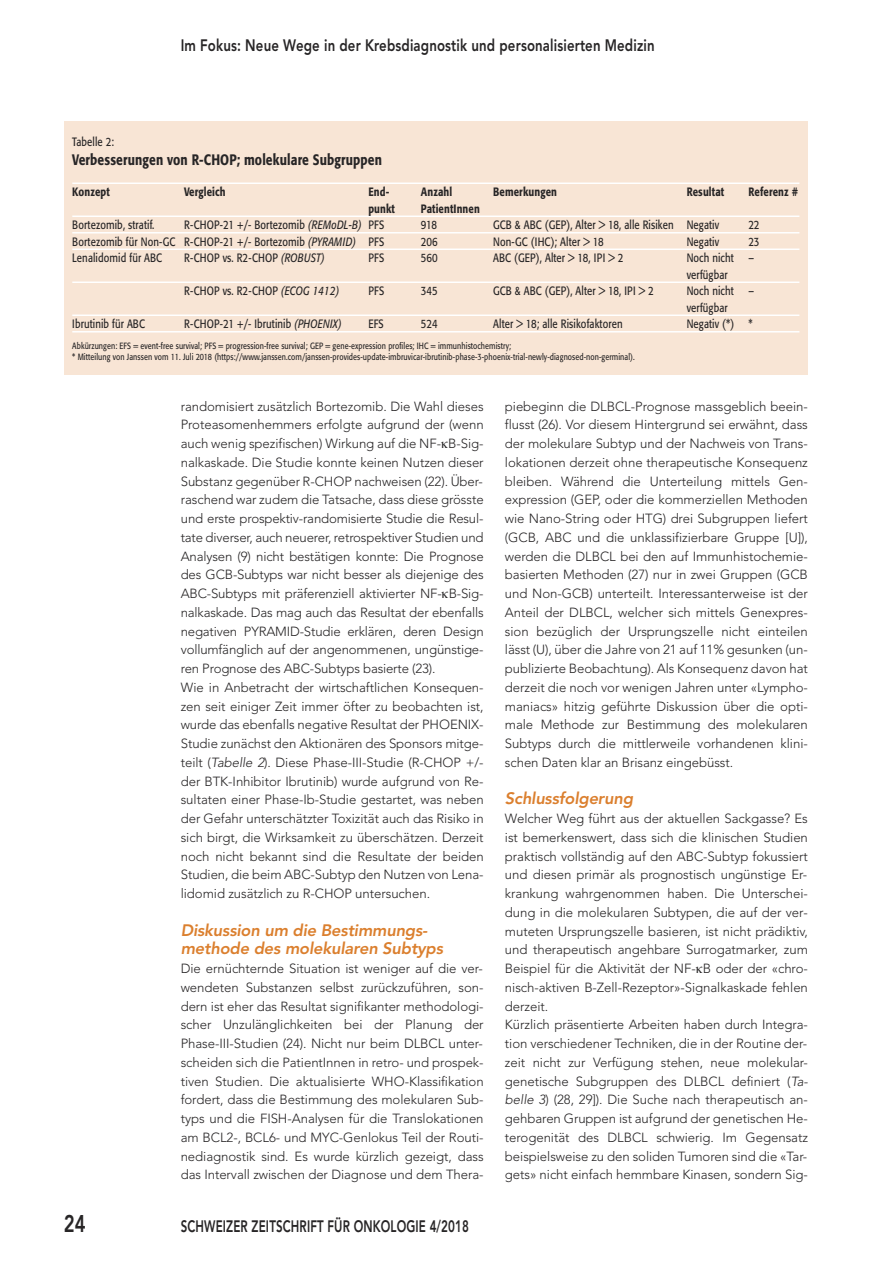
<style>
.page{position:relative;width:893px;height:1263px;background:#fff}
.page>*{position:absolute;margin:0;border:0;box-sizing:border-box;transform-origin:0 0}
.t1{font:800 24px "Avenir";color:#272526;scale:.77 1}
.t2{font:italic 800 16.5px/18.8px "Avenir";letter-spacing:-.01em;color:#db7f2e}
.t3{font:800 16.5px "Avenir";letter-spacing:.01em;color:#272526;scale:.8 1}
.t4{font:800 16.5px "Avenir";letter-spacing:.01em;color:#272526;scale:.7 1}
.t5{font:500 15px "Formata";letter-spacing:.01em;color:#272526;scale:.8 1}
.t6{font:300 13.2px/18.8px "Avenir";letter-spacing:-.005em;color:#272526}
.t7{font:12px/16.5px "Formata";letter-spacing:.01em;color:#272526;scale:.8 1}
.t8{font:500 12px "Formata";letter-spacing:.01em;color:#272526;scale:.8 1}
.t9{font:9px/10.5px "Formata";letter-spacing:.01em;color:#272526;scale:.8 1}
.s1{font-style:italic}
</style>
<div class="page">
<div style="left:64px;top:121px;width:744px;height:253px;background:#f8e5d5"></div>
<hr style="left:72px;top:182px;width:727px;height:2px;background:#fff">
<hr style="left:72px;top:215px;width:727px;height:2px;background:#fff">
<hr style="left:72px;top:232px;width:727px;height:1px;background:#fff">
<hr style="left:72px;top:248px;width:727px;height:2px;background:#fff">
<hr style="left:72px;top:281px;width:727px;height:2px;background:#fff">
<hr style="left:72px;top:314px;width:727px;height:2px;background:#fff">
<hr style="left:72px;top:331px;width:727px;height:1px;background:#fff">
<p class="t3" style="left:181px;top:32px;width:594px">Im Fokus: Neue Wege in der Krebsdiagnostik und personalisierten Medizin</p>
<p class="t7" style="left:72px;top:134px;width:54px">Tabelle 2:</p>
<p class="t5" style="left:72px;top:153px;width:389px">Verbesserungen von R-CHOP; molekulare Subgruppen</p>
<p class="t8" style="left:72px;top:187px;width:49px">Konzept</p>
<p class="t8" style="left:184px;top:187px;width:53px">Vergleich</p>
<p class="t8" style="left:368px;top:187px;width:28px">End-</p>
<p class="t8" style="left:421px;top:187px;width:41px">Anzahl</p>
<p class="t8" style="left:493px;top:187px;width:81px">Bemerkungen</p>
<p class="t8" style="left:687px;top:187px;width:48px">Resultat</p>
<p class="t8" style="left:748px;top:187px;width:64px">Referenz #</p>
<p class="t8" style="left:368px;top:203px;width:35px">punkt</p>
<p class="t8" style="left:421px;top:203px;width:75px">PatientInnen</p>
<p class="t7" style="left:72px;top:218px;width:104px">Bortezomib, stratif.</p>
<p class="t7" style="left:184px;top:218px;width:252px">R-CHOP-21 +/- Bortezomib <span class="s1">(REMoDL-B)</span> PFS</p>
<p class="t7" style="left:421px;top:218px;width:22px">918</p>
<p class="t7" style="left:493px;top:218px;width:284px">GCB &amp; ABC (GEP), Alter &gt; 18, alle Risiken Negativ</p>
<p class="t7" style="left:748px;top:218px;width:15px">22</p>
<p class="t7" style="left:72px;top:234px;width:392px">Bortezomib für Non-GC R-CHOP-21 +/- Bortezomib <span class="s1">(PYRAMID)</span> PFS</p>
<p class="t7" style="left:421px;top:234px;width:23px">206</p>
<p class="t7" style="left:493px;top:234px;width:140px">Non-GC (IHC); Alter &gt; 18</p>
<p class="t7" style="left:687px;top:234px;width:42px">Negativ</p>
<p class="t7" style="left:748px;top:234px;width:15px">23</p>
<p class="t7" style="left:72px;top:251px;width:114px">Lenalidomid für ABC</p>
<p class="t7" style="left:184px;top:251px;width:177px">R-CHOP vs. R2-CHOP <span class="s1">(ROBUST)</span></p>
<p class="t7" style="left:368px;top:251px;width:22px">PFS</p>
<p class="t7" style="left:421px;top:251px;width:23px">560</p>
<p class="t7" style="left:493px;top:251px;width:164px">ABC (GEP), Alter &gt; 18, IPI &gt; 2</p>
<p class="t7" style="left:687px;top:251px;width:86px">Noch nicht – verfügbar</p>
<p class="t7" style="left:184px;top:284px;width:196px">R-CHOP vs. R2-CHOP <span class="s1">(ECOG 1412)</span></p>
<p class="t7" style="left:368px;top:284px;width:22px">PFS</p>
<p class="t7" style="left:421px;top:284px;width:23px">345</p>
<p class="t7" style="left:493px;top:284px;width:202px">GCB &amp; ABC (GEP), Alter &gt; 18, IPI &gt; 2</p>
<p class="t7" style="left:687px;top:284px;width:86px">Noch nicht – verfügbar</p>
<p class="t7" style="left:72px;top:317px;width:92px">Ibrutinib für ABC</p>
<p class="t7" style="left:184px;top:317px;width:199px">R-CHOP-21 +/- Ibrutinib <span class="s1">(PHOENIX)</span></p>
<p class="t7" style="left:368px;top:317px;width:21px">EFS</p>
<p class="t7" style="left:421px;top:317px;width:22px">524</p>
<p class="t7" style="left:493px;top:317px;width:163px">Alter &gt; 18; alle Risikofaktoren</p>
<p class="t7" style="left:687px;top:317px;width:84px">Negativ (*) *</p>
<p class="t9" style="left:72px;top:341px;width:705px">Abkürzungen: EFS = event-free survival; PFS = progression-free survival; GEP = gene-expression profiles; IHC = immunhistochemistry;<br>* Mitteilung von Janssen vom 11. Juli 2018 (https://www.janssen.com/janssen-provides-update-imbruvicar-ibrutinib-phase-3-phoenix-trial-newly-diagnosed-non-germinal).</p>
<p class="t6" style="left:181px;top:397px;width:304px">randomisiert zusätzlich Bortezomib. Die Wahl dieses Proteasomenhemmers erfolgte aufgrund der (wenn auch wenig spezifischen) Wirkung auf die NF- B-Sig&shy;nalkaskade. Die Studie konnte keinen Nutzen dieser Substanz gegenüber R-CHOP nachweisen (22). Über&shy;raschend war zudem die Tatsache, dass diese grösste und erste prospektiv-randomisierte Studie die Resul&shy;tate diverser, auch neuerer, retrospektiver Studien und Analysen (9) nicht bestätigen konnte: Die Prognose des GCB-Subtyps war nicht besser als diejenige des ABC-Subtyps mit präferenziell aktivierter NF- B-Sig&shy;nalkaskade. Das mag auch das Resultat der ebenfalls negativen PYRAMID-Studie erklären, deren Design vollumfänglich auf der angenommenen, ungünstige&shy;ren Prognose des ABC-Subtyps basierte (23).<br>Wie in Anbetracht der wirtschaftlichen Konsequen&shy;zen seit einiger Zeit immer öfter zu beobachten ist, wurde das ebenfalls negative Resultat der PHOENIX-Studie zunächst den Aktionären des Sponsors mitge&shy;teilt (<span class="s1">Tabelle 2</span>). Diese Phase-III-Studie (R-CHOP +/- der BTK-Inhibitor Ibrutinib) wurde aufgrund von Re&shy;sultaten einer Phase-Ib-Studie gestartet, was neben der Gefahr unterschätzter Toxizität auch das Risiko in sich birgt, die Wirksamkeit zu überschätzen. Derzeit noch nicht bekannt sind die Resultate der beiden Studien, die beim ABC-Subtyp den Nutzen von Lena&shy;lidomid zusätzlich zu R-CHOP untersuchen.</p>
<p class="t2" style="left:181px;top:921px;width:264px">Diskussion um die Bestimmungs&shy;methode des molekularen Subtyps</p>
<p class="t6" style="left:181px;top:959px;width:304px;text-align:justify">Die ernüchternde Situation ist weniger auf die ver&shy;wendeten Substanzen selbst zurückzuführen, son&shy;dern ist eher das Resultat signifikanter methodologi&shy;scher Unzulänglichkeiten bei der Planung der Phase-III-Studien (24). Nicht nur beim DLBCL unter&shy;scheiden sich die PatientInnen in retro- und prospek&shy;tiven Studien. Die aktualisierte WHO-Klassifikation fordert, dass die Bestimmung des molekularen Sub&shy;typs und die FISH-Analysen für die Translokationen am BCL2-, BCL6- und MYC-Genlokus Teil der Routi&shy;nediagnostik sind. Es wurde kürzlich gezeigt, dass das Intervall zwischen der Diagnose und dem Thera-</p>
<h1 class="t1" style="left:64px;top:1205px;width:30px">24</h1>
<p class="t4" style="left:181px;top:1213px;width:413px">SCHWEIZER ZEITSCHRIFT FÜR ONKOLOGIE 4/2018</p>
<p class="t6" style="left:505px;top:397px;width:304px;text-align:justify">piebeginn die DLBCL-Prognose massgeblich beein&shy;flusst (26). Vor diesem Hintergrund sei erwähnt, dass der molekulare Subtyp und der Nachweis von Trans&shy;lokationen derzeit ohne therapeutische Konsequenz bleiben. Während die Unterteilung mittels Gen&shy;expression (GEP, oder die kommerziellen Methoden wie Nano-String oder HTG) drei Subgruppen liefert (GCB, ABC und die unklassifizierbare Gruppe [U]), werden die DLBCL bei den auf Immunhistochemie&shy;basierten Methoden (27) nur in zwei Gruppen (GCB und Non-GCB) unterteilt. Interessanterweise ist der Anteil der DLBCL, welcher sich mittels Genexpres&shy;sion bezüglich der Ursprungszelle nicht einteilen lässt (U), über die Jahre von 21 auf 11% gesunken (un&shy;publizierte Beobachtung). Als Konsequenz davon hat derzeit die noch vor wenigen Jahren unter «Lympho&shy;maniacs» hitzig geführte Diskussion über die opti&shy;male Methode zur Bestimmung des molekularen Subtyps durch die mittlerweile vorhandenen klini&shy;schen Daten klar an Brisanz eingebüsst.</p>
<p class="t2" style="left:505px;top:789px;width:130px">Schlussfolgerung</p>
<p class="t6" style="left:505px;top:809px;width:304px">Welcher Weg führt aus der aktuellen Sackgasse? Es ist bemerkenswert, dass sich die klinischen Studien praktisch vollständig auf den ABC-Subtyp fokussiert und diesen primär als prognostisch ungünstige Er&shy;krankung wahrgenommen haben. Die Unterschei&shy;dung in die molekularen Subtypen, die auf der ver&shy;muteten Ursprungszelle basieren, ist nicht prädiktiv, und therapeutisch angehbare Surrogatmarker, zum Beispiel für die Aktivität der NF- B oder der «chro&shy;nisch-aktiven B-Zell-Rezeptor»-Signalkaskade fehlen derzeit.<br>Kürzlich präsentierte Arbeiten haben durch Integra&shy;tion verschiedener Techniken, die in der Routine der&shy;zeit nicht zur Verfügung stehen, neue molekular&shy;genetische Subgruppen des DLBCL definiert (<span class="s1">Ta&shy;belle 3</span>) (28, 29]). Die Suche nach therapeutisch an&shy;gehbaren Gruppen ist aufgrund der genetischen He&shy;terogenität des DLBCL schwierig. Im Gegensatz beispielsweise zu den soliden Tumoren sind die «Tar&shy;gets» nicht einfach hemmbare Kinasen, sondern Sig-</p>
</div>
